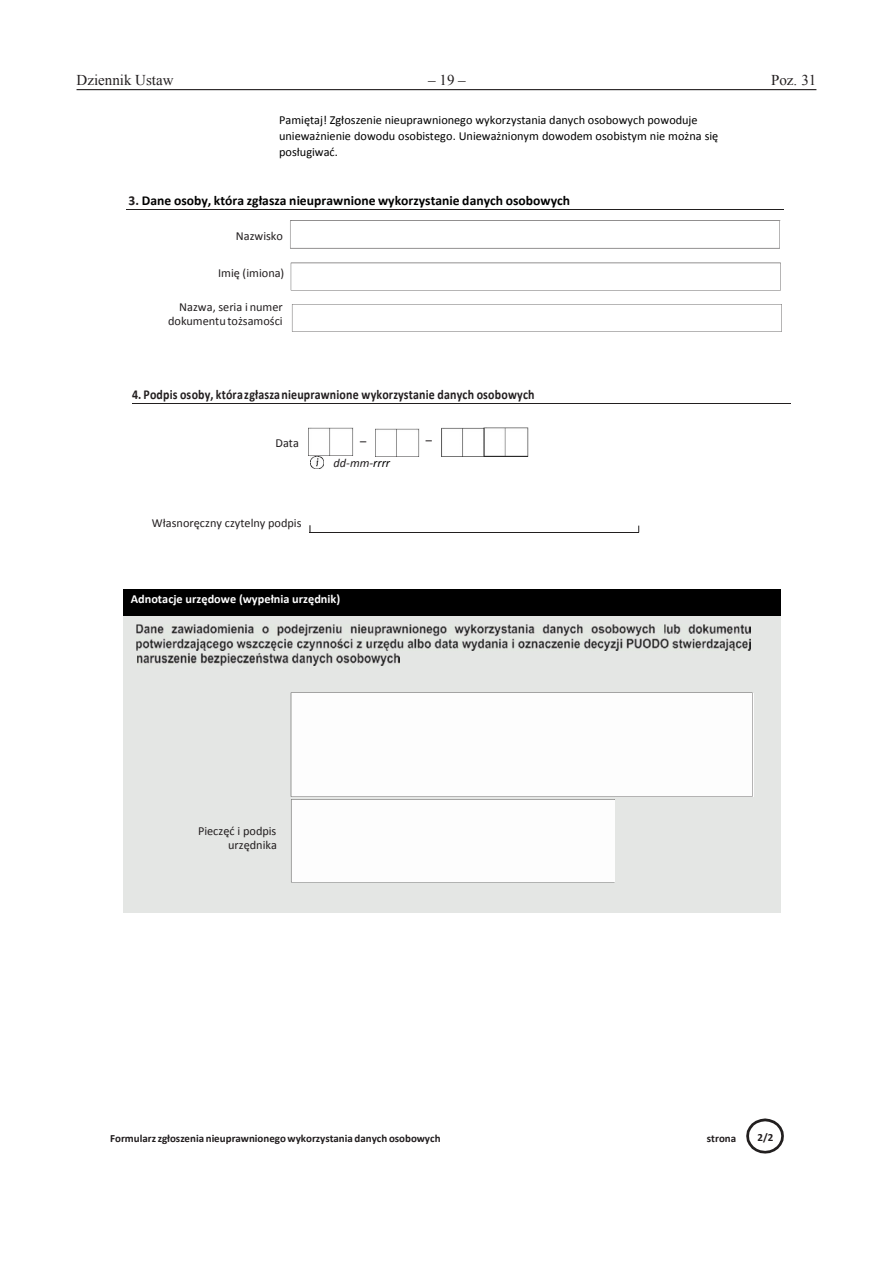
<style>
.page{position:relative;width:893px;height:1263px;background:#fff}
.page>*{position:absolute;margin:0;border:0;box-sizing:border-box;transform-origin:0 0}
.t1{font:15px "Times New Roman";color:#231f20}
.t2{font:700 13.65px "Calibri";letter-spacing:.015em;color:#221e1f;scale:.88 1}
.t3{font:700 13.65px "Calibri";color:#000}
.t4{font:12.3px/16.4px "Calibri";color:#000}
.t5{font:12.3px/14.2px "Calibri";color:#221e1f;text-align:right}
.t6{font:700 12.3px "Calibri";letter-spacing:-.005em;color:#fff}
.t7{font:italic 12.3px "Calibri";letter-spacing:.005em;color:#211d1e}
.t8{font:12.3px "Calibri";color:#211d1e}
.t9{font:12.3px "Arial Unicode MS Win Char Set FFFF H2";color:#211d1e}
.t10{font:700 10.95px "Calibri";color:#211d1e}
.s1{color:#221e1f}
.s2{color:#000}
</style>
<div class="page">
<hr style="left:77px;top:89px;width:739px;height:1px;background:#231f20">
<img style="left:375px;top:428px;width:45px;height:28px">
<img style="left:441px;top:428px;width:88px;height:28px">
<div style="left:123px;top:616px;width:658px;height:296px;background:#e4e6e4"></div>
<div style="left:291px;top:692px;width:461px;height:105px;background:#fdfdfd"></div>
<div style="left:123px;top:590px;width:658px;height:26px;background:#000"></div>
<img style="left:137px;top:624px;width:613px;height:26px">
<img style="left:137px;top:653px;width:263px;height:12px">
<div style="left:292px;top:800px;width:322px;height:82px;background:#fdfdfd"></div>
<hr style="left:133px;top:403px;width:658px;height:1px;background:#221f1f">
<hr style="left:126px;top:209px;width:658px;height:1px;background:#221f1f">
<hr style="left:310px;top:532px;width:329px;height:1px;background:#221f1f">
<svg style="left:290px;top:221px;width:490px;height:27px"></svg>
<svg style="left:291px;top:263px;width:490px;height:27px"></svg>
<svg style="left:292px;top:304px;width:490px;height:28px"></svg>
<svg style="left:311px;top:456px;width:13px;height:13px"></svg>
<img style="left:309px;top:428px;width:44px;height:28px">
<svg style="left:746px;top:1118px;width:38px;height:35px"></svg>
<p class="t1" style="left:77px;top:70px;width:99px">Dziennik Ustaw</p>
<p class="t1" style="left:428px;top:70px;width:39px">– 19 –</p>
<p class="t1" style="left:771px;top:70px;width:47px">Poz. 31</p>
<p class="t4" style="left:279px;top:111px;width:441px">Pamiętaj! Zgłoszenie nieuprawnionego wykorzystania danych osobowych powoduje unieważnienie dowodu osobistego. Unieważnionym dowodem osobistym nie można się posługiwać.</p>
<p class="t3" style="left:128px;top:191px;width:443px"><span class="s1">3.</span> Dane osoby, która zgłasza nieuprawnione wykorzystanie danych osobowych</p>
<p class="t5" style="left:236px;top:229px;width:49px">Nazwisko</p>
<p class="t5" style="left:218px;top:266px;width:68px">Imię (imiona)</p>
<p class="t5" style="left:168px;top:299px;width:116px">Nazwa, seria i numer dokumentu tożsamości</p>
<p class="t2" style="left:132px;top:386px;width:459px">4. Podpis osoby, którazgłaszanieuprawnione wykorzystanie danych osobowych</p>
<p class="t8" style="left:276px;top:435px;width:25px">Data</p>
<p class="t9" style="left:426px;top:431px;width:8px">–</p>
<p class="t9" style="left:360px;top:432px;width:8px">–</p>
<p class="t7" style="left:334px;top:454px;width:58px">dd‐mm‐<span class="s2">rrrr</span></p>
<p class="t5" style="left:152px;top:516px;width:151px">Własnoręczny czytelny podpis</p>
<p class="t6" style="left:131px;top:591px;width:211px">Adnotacje urzędowe (wypełnia urzędnik)</p>
<p class="t5" style="left:198px;top:824px;width:80px">Pieczęć i podpis urzędnika</p>
<p class="t10" style="left:110px;top:1131px;width:332px">Formularzzgłoszenia nieuprawnionegowykorzystania danych osobowych</p>
<p class="t10" style="left:707px;top:1131px;width:31px">strona</p>
<p class="t10" style="left:757px;top:1130px;width:17px">2/2</p>
</div>
